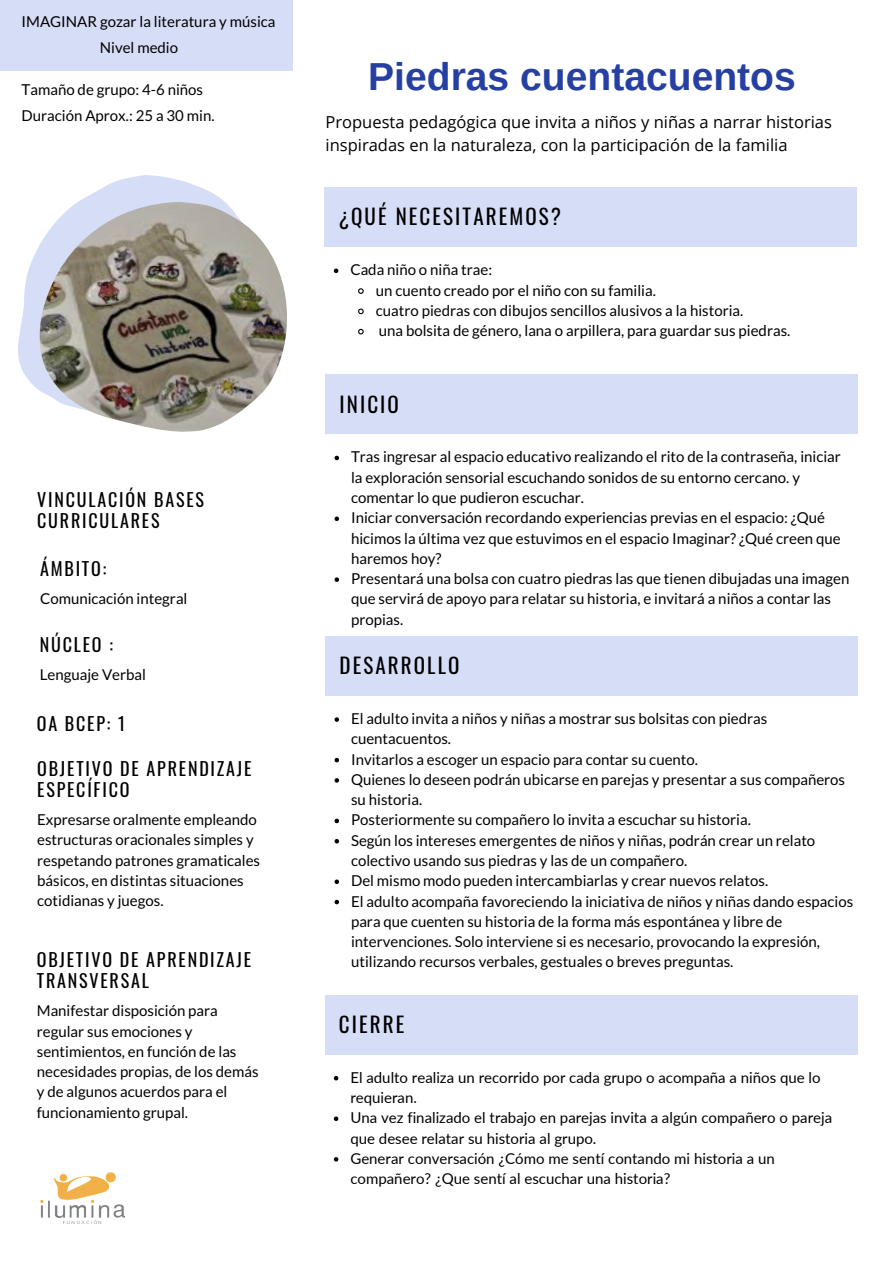
<style>
.page{position:relative;width:894px;height:1264px;background:#fff}
.page>*{position:absolute;margin:0;border:0;box-sizing:border-box;transform-origin:0 0}
.t1{font:700 39px "Arimo";color:#2540a2}
.t2{font:21px "Oswald";letter-spacing:.1em;color:#000}
.t3{font:18px/21.5px "Oswald";letter-spacing:.1em;color:#000}
.t4{font:16.5px/22.5px "Open Sans";color:#000}
.t5{font:15px/20.2px "Lato";color:#000}
</style>
<div class="page">
<svg style="left:334px;top:268px;width:4px;height:5px"></svg>
<svg style="left:358px;top:288px;width:6px;height:6px"></svg>
<svg style="left:358px;top:308px;width:6px;height:7px"></svg>
<svg style="left:358px;top:328px;width:6px;height:7px"></svg>
<div style="left:325px;top:188px;width:531px;height:59px;background:#d6ddf6"></div>
<svg style="left:18px;top:175px;width:207px;height:213px"></svg>
<img style="left:37px;top:202px;width:250px;height:230px">
<svg style="left:334px;top:456px;width:5px;height:4px"></svg>
<svg style="left:334px;top:516px;width:5px;height:5px"></svg>
<svg style="left:334px;top:577px;width:5px;height:5px"></svg>
<div style="left:325px;top:375px;width:532px;height:59px;background:#d6ddf6"></div>
<svg style="left:334px;top:717px;width:5px;height:4px"></svg>
<svg style="left:334px;top:757px;width:5px;height:5px"></svg>
<svg style="left:334px;top:778px;width:5px;height:4px"></svg>
<svg style="left:334px;top:818px;width:5px;height:5px"></svg>
<svg style="left:334px;top:839px;width:5px;height:4px"></svg>
<svg style="left:334px;top:879px;width:5px;height:5px"></svg>
<svg style="left:334px;top:899px;width:5px;height:5px"></svg>
<div style="left:325px;top:636px;width:532px;height:59px;background:#d6ddf6"></div>
<svg style="left:334px;top:1076px;width:4px;height:4px"></svg>
<svg style="left:334px;top:1116px;width:4px;height:4px"></svg>
<svg style="left:334px;top:1157px;width:4px;height:4px"></svg>
<div style="left:325px;top:995px;width:532px;height:59px;background:#d6ddf6"></div>
<div style="left:0;top:0;width:293px;height:71px;background:#d6ddf6"></div>
<img style="left:40px;top:1172px;width:84px;height:51px">
<p class="t5" style="left:22px;top:11px;width:255px">IMAGINAR gozar la literatura y música</p>
<p class="t5" style="left:100px;top:37px;width:80px">Nivel medio</p>
<p class="t5" style="left:22px;top:79px;width:183px">Tamaño de grupo: 4-6 niños</p>
<p class="t5" style="left:22px;top:105px;width:194px">Duración Aprox.: 25 a 30 min.</p>
<p class="t3" style="left:37px;top:488px;width:168px">VINCULACIÓN BASES<br>CURRICULARES</p>
<p class="t3" style="left:40px;top:557px;width:68px">ÁMBITO:</p>
<p class="t5" style="left:40px;top:588px;width:149px">Comunicación integral</p>
<p class="t3" style="left:40px;top:633px;width:75px">NÚCLEO :</p>
<p class="t5" style="left:40px;top:664px;width:108px">Lenguaje Verbal</p>
<p class="t3" style="left:37px;top:712px;width:90px">OA BCEP: 1</p>
<p class="t3" style="left:37px;top:757px;width:216px">OBJETIVO DE APRENDIZAJE<br>ESPECÍFICO</p>
<p class="t5" style="left:37px;top:809px;width:221px">Expresarse oralmente empleando estructuras oracionales simples y</p>
<p class="t5" style="left:37px;top:849px;width:224px">respetando patrones gramaticales básicos, en distintas situaciones</p>
<p class="t5" style="left:37px;top:890px;width:128px">cotidianas y juegos.</p>
<p class="t3" style="left:37px;top:948px;width:216px">OBJETIVO DE APRENDIZAJE<br>TRANSVERSAL</p>
<p class="t5" style="left:37px;top:1000px;width:223px">Manifestar disposición para regular sus emociones y sentimientos, en función de las necesidades propias, de los demás y de algunos acuerdos para el funcionamiento grupal.</p>
<p class="t1" style="left:368px;top:55px;width:429px">Piedras cuentacuentos</p>
<p class="t4" style="left:325px;top:111px;width:508px">Propuesta pedagógica que invita a niños y niñas a narrar historias inspiradas en la naturaleza, con la participación de la familia</p>
<p class="t2" style="left:339px;top:200px;width:224px">¿QUÉ NECESITAREMOS?</p>
<p class="t5" style="left:350px;top:259px;width:143px">Cada niño o niña trae:</p>
<p class="t5" style="left:376px;top:280px;width:281px">un cuento creado por el niño con su familia.</p>
<p class="t5" style="left:376px;top:300px;width:369px">cuatro piedras con dibujos sencillos alusivos a la historia.</p>
<p class="t5" style="left:378px;top:320px;width:413px">una bolsita de género, lana o arpillera, para guardar sus piedras.</p>
<p class="t2" style="left:339px;top:387px;width:61px">INICIO</p>
<p class="t5" style="left:351px;top:446px;width:491px">Tras ingresar al espacio educativo realizando el rito de la contraseña, iniciar la exploración sensorial escuchando sonidos de su entorno cercano. y comentar lo que pudieron escuchar.</p>
<p class="t5" style="left:351px;top:507px;width:491px">Iniciar conversación recordando experiencias previas en el espacio: ¿Qué hicimos la última vez que estuvimos en el espacio Imaginar? ¿Qué creen que haremos hoy?</p>
<p class="t5" style="left:351px;top:568px;width:499px">Presentará una bolsa con cuatro piedras las que tienen dibujadas una imagen que servirá de apoyo para relatar su historia, e invitará a niños a contar las propias.</p>
<p class="t2" style="left:339px;top:649px;width:121px">DESARROLLO</p>
<p class="t5" style="left:351px;top:708px;width:418px">El adulto invita a niños y niñas a mostrar sus bolsitas con piedras cuentacuentos.</p>
<p class="t5" style="left:351px;top:748px;width:348px">Invitarlos a escoger un espacio para contar su cuento.</p>
<p class="t5" style="left:351px;top:769px;width:495px">Quienes lo deseen podrán ubicarse en parejas y presentar a sus compañeros su historia.</p>
<p class="t5" style="left:351px;top:809px;width:401px">Posteriormente su compañero lo invita a escuchar su historia.</p>
<p class="t5" style="left:351px;top:829px;width:465px">Según los intereses emergentes de niños y niñas, podrán crear un relato colectivo usando sus piedras y las de un compañero.</p>
<p class="t5" style="left:351px;top:870px;width:418px">Del mismo modo pueden intercambiarlas y crear nuevos relatos.</p>
<p class="t5" style="left:351px;top:890px;width:503px">El adulto acompaña favoreciendo la iniciativa de niños y niñas dando espacios para que cuenten su historia de la forma más espontánea y libre de intervenciones. Solo interviene si es necesario, provocando la expresión, utilizando recursos verbales, gestuales o breves preguntas.</p>
<p class="t2" style="left:339px;top:1007px;width:67px">CIERRE</p>
<p class="t5" style="left:350px;top:1066px;width:471px">El adulto realiza un recorrido por cada grupo o acompaña a niños que lo requieran.</p>
<p class="t5" style="left:350px;top:1107px;width:483px">Una vez finalizado el trabajo en parejas invita a algún compañero o pareja que desee relatar su historia al grupo.</p>
<p class="t5" style="left:350px;top:1147px;width:426px">Generar conversación ¿Cómo me sentí contando mi historia a un compañero? ¿Que sentí al escuchar una historia?</p>
</div>
